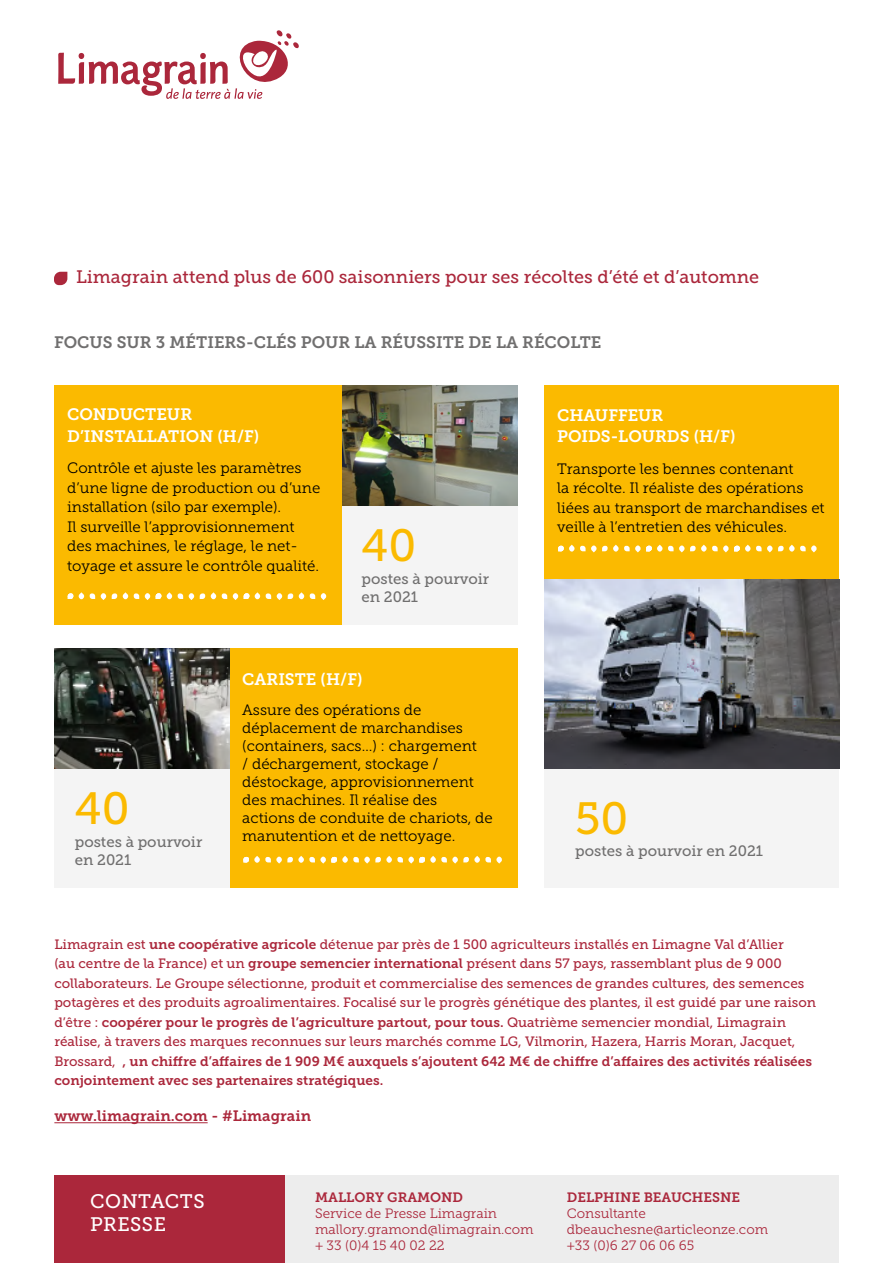
<style>
.page{position:relative;width:893px;height:1263px;background:#fff}
.page>*{position:absolute;margin:0;border:0;box-sizing:border-box;transform-origin:0 0}
.t1{font:45px "Museo Slab 500";color:#fbba00}
.t2{font:19.5px "Museo Slab 500";letter-spacing:.025em;color:#fff}
.t3{font:18px "Museo Slab 500";color:#ab273b}
.t4{font:16.5px "Museo Slab 700";color:#fff}
.t5{font:16.5px "Museo Slab 700";color:#706f6f}
.t6{font:15px/19.5px "Museo Slab 300";color:#000}
.t7{font:15px "Museo Slab 500";color:#706f6f}
.t8{font:15px "Museo Slab 700";color:#ab273b}
.t9{font:13.5px/19.5px "Museo Slab 500";color:#ab273b}
.t10{font:13.5px "Museo Slab 300";color:#ab273b}
.t11{font:13.5px "Museo Slab 700";color:#ab273b}
.s1{font-family:"Museo Slab 700"}
</style>
<div class="page">
<div style="left:54px;top:385px;width:463px;height:240px;background:#fbba00"></div>
<hr style="left:54px;top:1122px;width:154px;height:1px;background:#ab273b">
<div style="left:342px;top:505px;width:175px;height:120px;background:#f4f4f4"></div>
<div style="left:54px;top:648px;width:463px;height:240px;background:#fbba00"></div>
<div style="left:54px;top:768px;width:175px;height:120px;background:#f4f4f4"></div>
<div style="left:544px;top:385px;width:295px;height:503px;background:#fbba00"></div>
<div style="left:544px;top:768px;width:295px;height:120px;background:#f4f4f4"></div>
<img style="left:544px;top:580px;width:295px;height:188px">
<img style="left:342px;top:385px;width:175px;height:120px">
<img style="left:54px;top:648px;width:175px;height:121px">
<div style="left:54px;top:1176px;width:231px;height:87px;background:#ab273b"></div>
<div style="left:285px;top:1176px;width:553px;height:87px;background:#ededed"></div>
<svg style="left:54px;top:272px;width:13px;height:13px"></svg>
<svg style="left:58px;top:30px;width:241px;height:69px"></svg>
<svg style="left:90px;top:593px;width:5px;height:6px"></svg>
<svg style="left:101px;top:593px;width:5px;height:7px"></svg>
<svg style="left:112px;top:592px;width:16px;height:7px"></svg>
<svg style="left:134px;top:593px;width:16px;height:7px"></svg>
<svg style="left:68px;top:592px;width:16px;height:7px"></svg>
<svg style="left:178px;top:593px;width:5px;height:6px"></svg>
<svg style="left:189px;top:593px;width:5px;height:7px"></svg>
<svg style="left:200px;top:592px;width:16px;height:7px"></svg>
<svg style="left:222px;top:593px;width:16px;height:7px"></svg>
<svg style="left:156px;top:592px;width:16px;height:7px"></svg>
<svg style="left:266px;top:593px;width:5px;height:6px"></svg>
<svg style="left:277px;top:593px;width:5px;height:7px"></svg>
<svg style="left:288px;top:592px;width:16px;height:7px"></svg>
<svg style="left:310px;top:593px;width:16px;height:7px"></svg>
<svg style="left:244px;top:592px;width:16px;height:7px"></svg>
<svg style="left:558px;top:545px;width:259px;height:7px"></svg>
<svg style="left:243px;top:856px;width:259px;height:7px"></svg>
<p class="t3" style="left:76px;top:267px;width:685px">Limagrain attend plus de 600 saisonniers pour ses récoltes d’été et d’automne</p>
<p class="t5" style="left:54px;top:333px;width:549px">FOCUS SUR 3 MÉTIERS-CLÉS POUR LA RÉUSSITE DE LA RÉCOLTE</p>
<p class="t4" style="left:67px;top:405px;width:126px">CONDUCTEUR</p>
<p class="t4" style="left:67px;top:426px;width:194px">D’INSTALLATION (H/F)</p>
<p class="t6" style="left:67px;top:458px;width:255px">Contrôle et ajuste les paramètres d’une ligne de production ou d’une installation (silo par exemple).</p>
<p class="t6" style="left:67px;top:517px;width:253px">Il surveille l’approvisionnement des machines, le réglage, le net&shy;toyage et assure le contrôle qualité.</p>
<p class="t1" style="left:361px;top:521px;width:56px">40</p>
<p class="t7" style="left:361px;top:570px;width:129px">postes à pourvoir</p>
<p class="t7" style="left:361px;top:588px;width:58px">en 2021</p>
<p class="t1" style="left:75px;top:784px;width:56px">40</p>
<p class="t7" style="left:75px;top:833px;width:129px">postes à pourvoir</p>
<p class="t7" style="left:75px;top:851px;width:58px">en 2021</p>
<p class="t4" style="left:242px;top:669px;width:122px">CARISTE (H/F)</p>
<p class="t6" style="left:242px;top:700px;width:252px;line-height:18px">Assure des opérations de déplacement de marchandises (containers, sacs…) : chargement<br>/ déchargement, stockage / déstockage, approvisionnement des machines. Il réalise des actions de conduite de chariots, de manutention et de nettoyage.</p>
<p class="t4" style="left:557px;top:406px;width:108px">CHAUFFEUR</p>
<p class="t4" style="left:557px;top:427px;width:180px">POIDS-LOURDS (H/F)</p>
<p class="t6" style="left:557px;top:459px;width:269px">Transporte les bennes contenant<br>la récolte. Il réaliste des opérations liées au transport de marchandises et veille à l’entretien des véhicules.</p>
<p class="t1" style="left:575px;top:793px;width:55px">50</p>
<p class="t7" style="left:575px;top:843px;width:189px">postes à pourvoir en 2021</p>
<p class="t9" style="left:54px;top:934px;width:763px">Limagrain est <span class="s1">une coopérative agricole</span> détenue par près de 1 500 agriculteurs installés en Limagne Val d’Allier<br>(au centre de la France) et un <span class="s1">groupe semencier international</span> présent dans 57 pays, rassemblant plus de 9 000 collaborateurs. Le Groupe sélectionne, produit et commercialise des semences de grandes cultures, des semences potagères et des produits agroalimentaires. Focalisé sur le progrès génétique des plantes, il est guidé par une raison d’être : <span class="s1">coopérer pour le progrès de l’agriculture partout, pour tous.</span> Quatrième semencier mondial, Limagrain réalise, à travers des marques reconnues sur leurs marchés comme LG, Vilmorin, Hazera, Harris Moran, Jacquet, Brossard, <span class="s1">, un chiffre d’affaires de 1 909 M€ auxquels s’ajoutent 642 M€ de chiffre d’affaires des activités réalisées conjointement avec ses partenaires stratégiques.</span></p>
<p class="t8" style="left:54px;top:1107px;width:258px">www.limagrain.com - #Limagrain</p>
<p class="t2" style="left:90px;top:1190px;width:116px">CONTACTS</p>
<p class="t2" style="left:90px;top:1214px;width:77px">PRESSE</p>
<p class="t11" style="left:315px;top:1189px;width:150px">MALLORY GRAMOND</p>
<p class="t10" style="left:315px;top:1206px;width:183px">Service de Presse Limagrain</p>
<p class="t10" style="left:315px;top:1222px;width:220px">mallory.gramond@limagrain.com</p>
<p class="t10" style="left:315px;top:1238px;width:131px">+ 33 (0)4 15 40 02 22</p>
<p class="t11" style="left:567px;top:1189px;width:175px">DELPHINE BEAUCHESNE</p>
<p class="t10" style="left:567px;top:1206px;width:81px">Consultante</p>
<p class="t10" style="left:567px;top:1222px;width:203px">dbeauchesne@articleonze.com</p>
<p class="t10" style="left:567px;top:1238px;width:129px">+33 (0)6 27 06 06 65</p>
</div>
